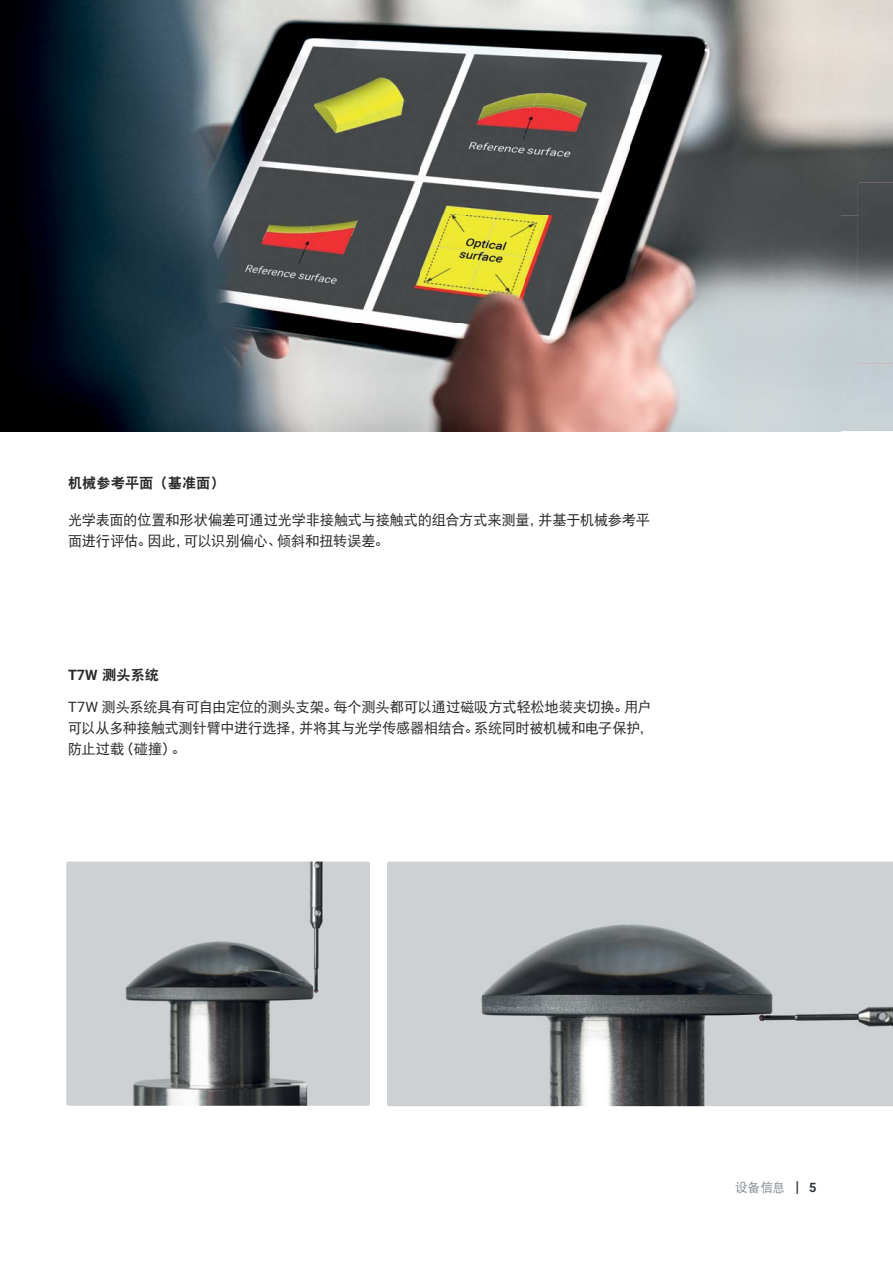
<style>
.page{position:relative;width:893px;height:1263px;background:#fff}
.page>*{position:absolute;margin:0;border:0;box-sizing:border-box;transform-origin:0 0}
.t1{font:14.25px/21px "DFP Hei W5";letter-spacing:-.02em;color:#292829;text-align:justify}
.t2{font:14.25px "DFP Hei W9";color:#292829}
.t3{font:12.75px "DFP Hei W5";color:#8b9296}
.s1{font-family:"Roboto";font-weight:700}
.s2{font-family:"Roboto"}
.s3{font-family:"Roboto";font-weight:700;font-size:15px;color:#2a343a}
.s4{font-family:"Roboto";font-weight:700;color:#2a343a}
</style>
<div class="page">
<img style="left:387px;top:861px;width:506px;height:245px">
<img style="left:66px;top:861px;width:304px;height:245px">
<img style="left:0;top:0;width:893px;height:431px">
<img style="left:858px;top:183px;width:35px;height:180px">
<img style="left:871px;top:286px;width:12px;height:51px">
<img style="left:871px;top:210px;width:9px;height:71px">
<p class="t2" style="left:68px;top:476px;width:158px">机械参考平面（基准面）</p>
<p class="t1" style="left:68px;top:509px;width:583px">光学表面的位置和形状偏差可通过光学非接触式与接触式的组合方式来测量，并基于机械参考平面进行评估。因此，可以识别偏心、倾斜和扭转误差。</p>
<p class="t2" style="left:68px;top:667px;width:93px"><span class="s1">T7W</span> 测头系统</p>
<p class="t1" style="left:68px;top:696px;width:586px"><span class="s2">T7W</span> 测头系统具有可自由定位的测头支架。每个测头都可以通过磁吸方式轻松地装夹切换。用户可以从多种接触式测针臂中进行选择，并将其与光学传感器相结合。系统同时被机械和电子保护，防止过载（碰撞）。</p>
<p class="t3" style="left:735px;top:1181px;width:83px">设备信息 <span class="s3">|</span> <span class="s4">5</span></p>
</div>
